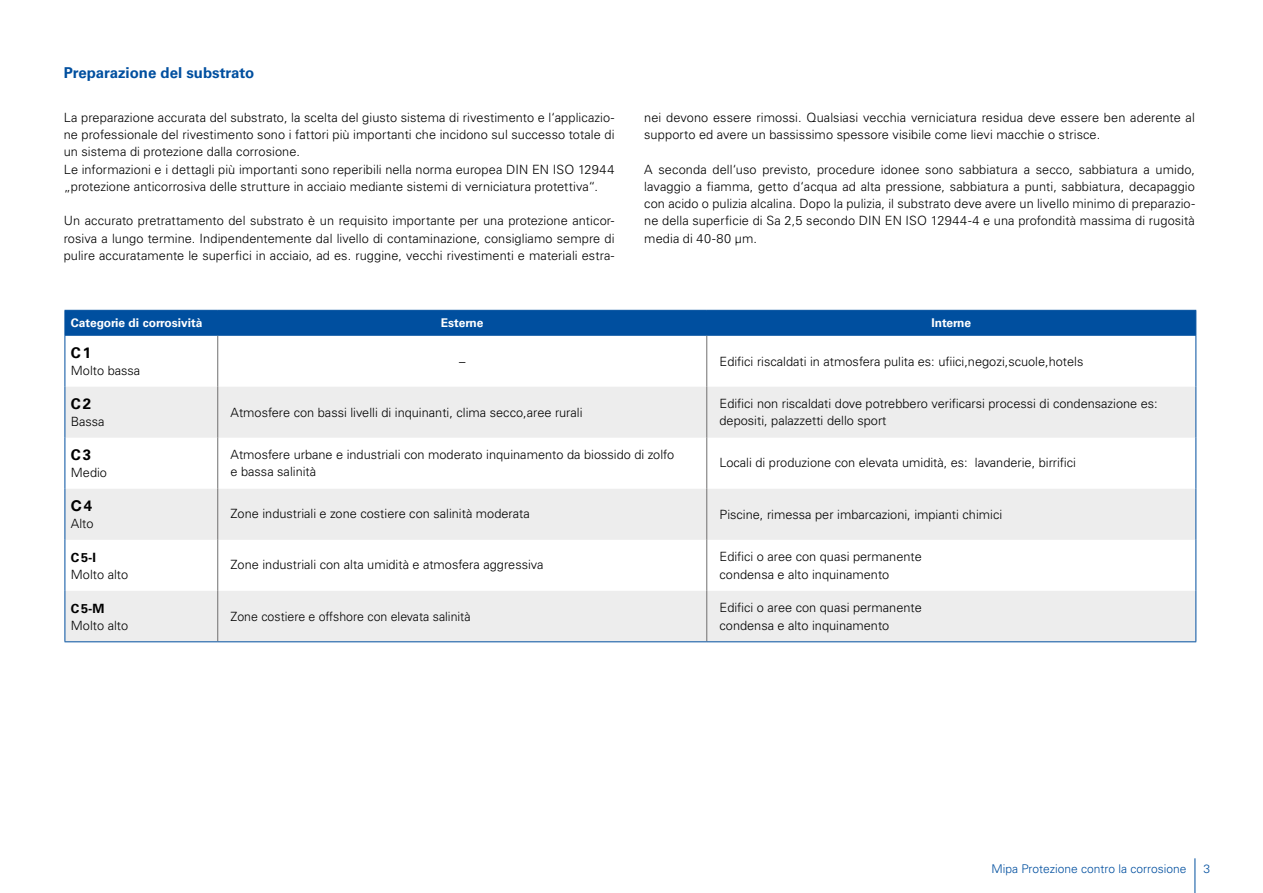
<style>
.page{position:relative;width:1263px;height:893px;background:#fff}
.page>*{position:absolute;margin:0;border:0;box-sizing:border-box;transform-origin:0 0}
.t1{font:700 15px "Univers LTCYR 65";color:#004f9f}
.t2{font:700 15px "Univers LTCYR 65";color:#000}
.t3{font:700 15px "Helvetica Neue LT Std";color:#000}
.t4{font:300 12.75px/17.2px "Univers LTCYR 45";color:#000}
.t5{font:700 12.75px "Univers LTCYR 65";color:#000}
.t6{font:700 12px "Univers LTCYR 65";color:#fff}
.t7{font:300 12px "Univers LTCYR 45";color:#004f9f}
</style>
<div class="page">
<svg style="left:66px;top:387px;width:1129px;height:254px;fill:#ededed"></svg>
<hr style="left:217px;top:336px;width:1px;height:51px;background:#706f6f">
<hr style="left:706px;top:336px;width:1px;height:51px;background:#706f6f">
<hr style="left:217px;top:387px;width:1px;height:51px;background:#706f6f">
<hr style="left:706px;top:387px;width:1px;height:51px;background:#706f6f">
<hr style="left:217px;top:438px;width:1px;height:51px;background:#706f6f">
<hr style="left:706px;top:438px;width:1px;height:51px;background:#706f6f">
<hr style="left:217px;top:489px;width:1px;height:51px;background:#706f6f">
<hr style="left:706px;top:489px;width:1px;height:51px;background:#706f6f">
<hr style="left:217px;top:540px;width:1px;height:51px;background:#706f6f">
<hr style="left:706px;top:540px;width:1px;height:51px;background:#706f6f">
<hr style="left:217px;top:591px;width:1px;height:50px;background:#706f6f">
<hr style="left:706px;top:591px;width:1px;height:50px;background:#706f6f">
<svg style="left:65px;top:310px;width:1131px;height:26px;background:#02509f"></svg>
<hr style="left:65px;top:336px;width:1px;height:51px;background:#004f9f">
<hr style="left:1195px;top:336px;width:1px;height:51px;background:#004f9f">
<hr style="left:65px;top:387px;width:1px;height:51px;background:#004f9f">
<hr style="left:1195px;top:387px;width:1px;height:51px;background:#004f9f">
<hr style="left:65px;top:438px;width:1px;height:51px;background:#004f9f">
<hr style="left:1195px;top:438px;width:1px;height:51px;background:#004f9f">
<hr style="left:65px;top:489px;width:1px;height:51px;background:#004f9f">
<hr style="left:1195px;top:489px;width:1px;height:51px;background:#004f9f">
<hr style="left:65px;top:540px;width:1px;height:51px;background:#004f9f">
<hr style="left:1195px;top:540px;width:1px;height:51px;background:#004f9f">
<hr style="left:1195px;top:591px;width:1px;height:50px;background:#004f9f">
<hr style="left:65px;top:591px;width:1px;height:50px;background:#004f9f">
<hr style="left:65px;top:641px;width:153px;height:1px;background:#004f9f">
<hr style="left:218px;top:641px;width:489px;height:1px;background:#004f9f">
<hr style="left:707px;top:641px;width:489px;height:1px;background:#004f9f">
<hr style="left:1194px;top:858px;width:1px;height:35px;background:#004f9f">
<p class="t1" style="left:64px;top:63px;width:192px">Preparazione del substrato</p>
<p class="t4" style="left:64px;top:108px;width:552px">La preparazione accurata del substrato, la scelta del giusto sistema di rivestimento e l‘applicazio&shy;ne professionale del rivestimento sono i fattori più importanti che incidono sul successo totale di un sistema di protezione dalla corrosione.<br>Le informazioni e i dettagli più importanti sono reperibili nella norma europea DIN EN ISO 12944 „protezione anticorrosiva delle strutture in acciaio mediante sistemi di verniciatura protettiva“.</p>
<p class="t4" style="left:64px;top:212px;width:552px;text-align:justify">Un accurato pretrattamento del substrato è un requisito importante per una protezione anticor&shy;rosiva a lungo termine. Indipendentemente dal livello di contaminazione, consigliamo sempre di pulire accuratamente le superfici in acciaio, ad es. ruggine, vecchi rivestimenti e materiali estra-</p>
<p class="t4" style="left:644px;top:108px;width:552px">nei devono essere rimossi. Qualsiasi vecchia verniciatura residua deve essere ben aderente al supporto ed avere un bassissimo spessore visibile come lievi macchie o strisce.</p>
<p class="t4" style="left:644px;top:160px;width:552px;text-align:justify">A seconda dell‘uso previsto, procedure idonee sono sabbiatura a secco, sabbiatura a umido, lavaggio a fiamma, getto d‘acqua ad alta pressione, sabbiatura a punti, sabbiatura, decapaggio con acido o pulizia alcalina. Dopo la pulizia, il substrato deve avere un livello minimo di preparazio&shy;ne della superficie di Sa 2,5 secondo DIN EN ISO 12944-4 e una profondità massima di rugosità media di 40-80 µm.</p>
<p class="t6" style="left:71px;top:315px;width:133px">Categorie di corrosività</p>
<p class="t6" style="left:441px;top:315px;width:44px">Esterne</p>
<p class="t6" style="left:931px;top:315px;width:41px">Interne</p>
<p class="t2" style="left:71px;top:342px;width:22px">C1</p>
<p class="t4" style="left:71px;top:362px;width:71px">Molto bassa</p>
<p class="t4" style="left:459px;top:352px;width:8px">–</p>
<p class="t4" style="left:719px;top:352px;width:365px">Edifici riscaldati in atmosfera pulita es: ufiici,negozi,scuole,hotels</p>
<p class="t2" style="left:71px;top:393px;width:22px">C2</p>
<p class="t4" style="left:71px;top:413px;width:35px">Bassa</p>
<p class="t4" style="left:230px;top:403px;width:353px">Atmosfere con bassi livelli di inquinanti, clima secco,aree rurali</p>
<p class="t4" style="left:719px;top:395px;width:440px">Edifici non riscaldati dove potrebbero verificarsi processi di condensazione es: depositi, palazzetti dello sport</p>
<p class="t2" style="left:71px;top:444px;width:22px">C3</p>
<p class="t4" style="left:71px;top:464px;width:38px">Medio</p>
<p class="t4" style="left:230px;top:446px;width:445px">Atmosfere urbane e industriali con moderato inquinamento da biossido di zolfo e bassa salinità</p>
<p class="t4" style="left:719px;top:454px;width:358px">Locali di produzione con elevata umidità, es: lavanderie, birrifici</p>
<p class="t3" style="left:71px;top:496px;width:23px">C4</p>
<p class="t4" style="left:71px;top:515px;width:24px">Alto</p>
<p class="t4" style="left:230px;top:505px;width:301px">Zone industriali e zone costiere con salinità moderata</p>
<p class="t4" style="left:719px;top:505px;width:284px">Piscine, rimessa per imbarcazioni, impianti chimici</p>
<p class="t5" style="left:71px;top:548px;width:26px">C5-I</p>
<p class="t4" style="left:71px;top:566px;width:59px">Molto alto</p>
<p class="t4" style="left:230px;top:556px;width:314px">Zone industriali con alta umidità e atmosfera aggressiva</p>
<p class="t4" style="left:719px;top:548px;width:204px">Edifici o aree con quasi permanente condensa e alto inquinamento</p>
<p class="t5" style="left:71px;top:600px;width:35px">C5-M</p>
<p class="t4" style="left:71px;top:617px;width:59px">Molto alto</p>
<p class="t4" style="left:230px;top:607px;width:242px">Zone costiere e offshore con elevata salinità</p>
<p class="t4" style="left:719px;top:599px;width:204px">Edifici o aree con quasi permanente condensa e alto inquinamento</p>
<p class="t7" style="left:991px;top:861px;width:197px">Mipa Protezione contro la corrosione</p>
<p class="t7" style="left:1203px;top:861px;width:8px">3</p>
</div>
